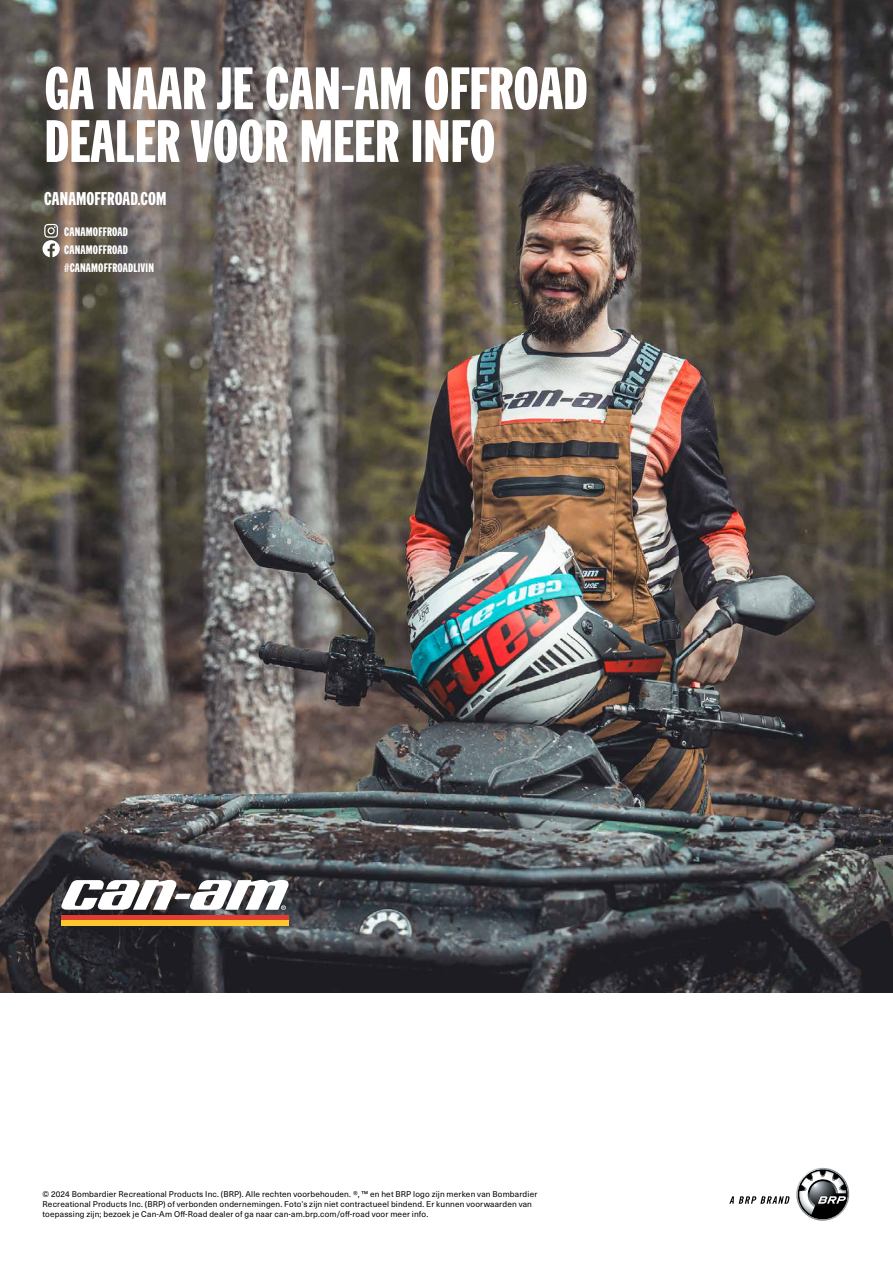
<style>
.page{position:relative;width:893px;height:1263px;background:#fff}
.page>*{position:absolute;margin:0;border:0;box-sizing:border-box;transform-origin:0 0}
.t1{font:700 58.2px/52.8px "Can Am Gothic";color:#fff}
.t2{font:700 18px "Can Am Gothic";letter-spacing:.005em;color:#fff}
.t3{font:700 12px/18px "Can Am Gothic";letter-spacing:.015em;color:#fff}
.t4{font:8.25px/9.9px "Neue Haas Unica W1 G";letter-spacing:.02em;color:#000}
</style>
<div class="page">
<img style="left:0;top:0;width:893px;height:993px">
<svg style="left:729px;top:1167px;width:121px;height:54px"></svg>
<svg style="left:61px;top:879px;width:228px;height:31px"></svg>
<div style="left:61px;top:915px;width:228px;height:5px;background:#e03c31"></div>
<div style="left:61px;top:920px;width:228px;height:6px;background:#ffc72c"></div>
<svg style="left:43px;top:224px;width:17px;height:33px"></svg>
<h1 class="t1" style="left:45px;top:60px;width:545px">GA NAAR JE CAN-AM OFFROAD<br>DEALER VOOR MEER INFO</h1>
<h2 class="t2" style="left:44px;top:187px;width:123px">CANAMOFFROAD.COM</h2>
<h3 class="t3" style="left:64px;top:222px;width:91px">CANAMOFFROAD<br>CANAMOFFROAD #CANAMOFFROADLIVIN</h3>
<p class="t4" style="left:43px;top:1188px;width:496px">© 2024 Bombardier Recreational Products Inc. (BRP). Alle rechten voorbehouden. ®, ™ en het BRP logo zijn merken van Bombardier<br>Recreational Products Inc. (BRP) of verbonden ondernemingen. Foto’s zijn niet contractueel bindend. Er kunnen voorwaarden van toepassing zijn; bezoek je Can-Am Off-Road dealer of ga naar can-am.brp.com/off-road voor meer info.</p>
</div>
